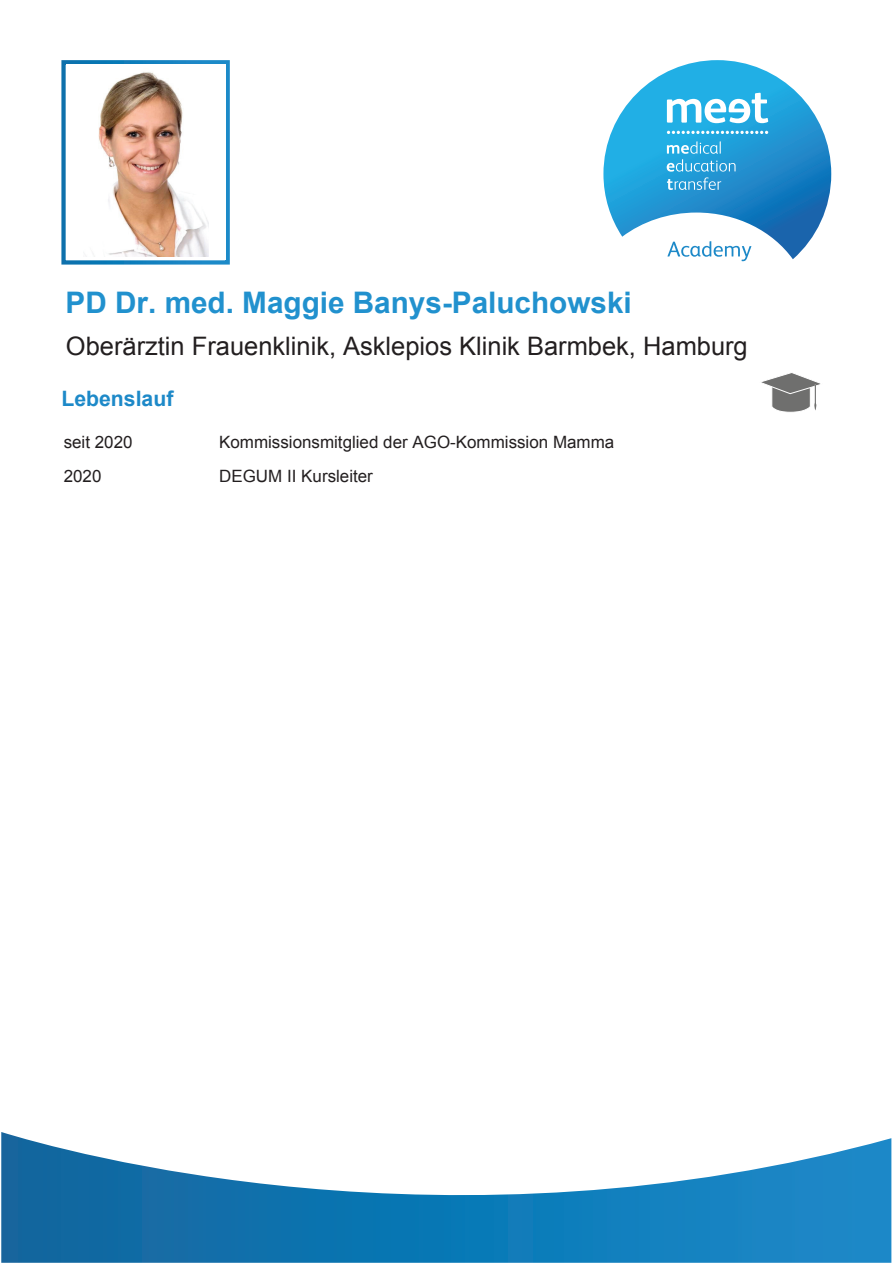
<style>
.page{position:relative;width:893px;height:1263px;background:#fff}
.page>*{position:absolute;margin:0;border:0;box-sizing:border-box;transform-origin:0 0}
.t1{font:700 29.7px "Arial";color:#2191ce}
.t2{font:25.5px "Arial";color:#231f20}
.t3{font:700 21.15px "Arial";color:#1d89c8}
.t4{font:16.95px "Arial";color:#231f20}
</style>
<div class="page">
<svg style="left:1px;top:1132px;width:890px;height:131px"></svg>
<svg style="left:603px;top:60px;width:228px;height:199px"></svg>
<svg style="left:667px;top:131px;width:101px;height:3px"></svg>
<svg style="left:667px;top:141px;width:68px;height:49px;background:#45acde"></svg>
<svg style="left:667px;top:93px;width:101px;height:30px"></svg>
<svg style="left:667px;top:241px;width:84px;height:20px"></svg>
<svg style="left:761px;top:373px;width:60px;height:39px"></svg>
<img style="left:98px;top:72px;width:110px;height:184px">
<h1 class="t1" style="left:66px;top:286px;width:568px">PD Dr. med. Maggie Banys-Paluchowski</h1>
<h2 class="t2" style="left:66px;top:332px;width:683px">Oberärztin Frauenklinik, Asklepios Klinik Barmbek, Hamburg</h2>
<p class="t3" style="left:61px;top:387px;width:114px">Lebenslauf</p>
<p class="t4" style="left:64px;top:433px;width:70px">seit 2020</p>
<p class="t4" style="left:219px;top:433px;width:397px">Kommissionsmitglied der AGO-Kommission Mamma</p>
<p class="t4" style="left:64px;top:467px;width:39px">2020</p>
<p class="t4" style="left:219px;top:467px;width:155px">DEGUM II Kursleiter</p>
</div>
